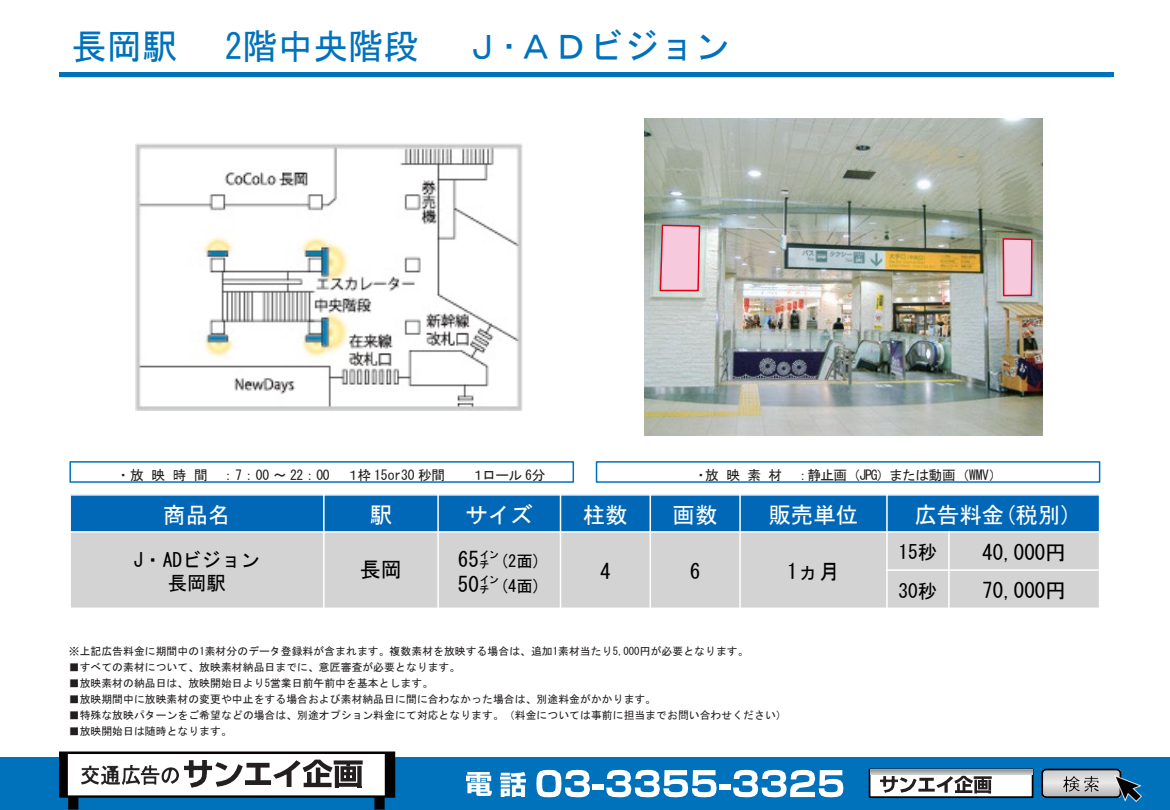
<style>
.page{position:relative;width:1170px;height:810px;background:#fff}
.page>*{position:absolute;margin:0;border:0;box-sizing:border-box;transform-origin:0 0}
.t1{font:35.25px "MS P Gothic";color:#0072bc}
.t2{font:35.25px "MS Gothic";color:#0072bc}
.t3{font:22.5px "MS Gothic";color:#fff}
.t4{font:21px "MS Gothic";color:#000}
.t5{font:21px "MS P Gothic";color:#000}
.t6{font:19.5px "MS Gothic";color:#000}
.t7{font:16.5px "MS Gothic";color:#000}
.t8{font:13.65px "MS Gothic";letter-spacing:-.02em;color:#231f20}
.t9{font:13.65px "MS Gothic";letter-spacing:-.04em;color:#231f20}
.t10{font:10.8px "MS Gothic";color:#231f20}
.s1{font-family:"MS Gothic"}
.s2{font-size:21px}
</style>
<div class="page">
<div style="left:0;top:758px;width:1170px;height:52px;background:#0072bc"></div>
<img style="left:467px;top:773px;width:24px;height:23px">
<img style="left:501px;top:772px;width:25px;height:24px">
<svg style="left:536px;top:770px;width:54px;height:27px"></svg>
<div style="left:593px;top:784px;width:11px;height:6px;background:#fff"></div>
<svg style="left:606px;top:770px;width:111px;height:27px"></svg>
<div style="left:719px;top:784px;width:12px;height:6px;background:#fff"></div>
<svg style="left:733px;top:770px;width:110px;height:27px"></svg>
<svg style="left:59px;top:752px;width:336px;height:58px"></svg>
<svg style="left:1041px;top:768px;width:81px;height:31px;background:#9fa7ad"></svg>
<img style="left:1064px;top:776px;width:15px;height:15px">
<img style="left:1085px;top:776px;width:14px;height:15px">
<div style="left:870px;top:770px;width:163px;height:27px;background:#fff"></div>
<div style="left:869px;top:769px;width:164px;height:29px;border:2px solid #050100"></div>
<img style="left:870px;top:770px;width:163px;height:4px">
<img style="left:1115px;top:776px;width:26px;height:26px">
<img style="left:881px;top:777px;width:17px;height:16px">
<svg style="left:900px;top:776px;width:92px;height:18px"></svg>
<img style="left:81px;top:765px;width:97px;height:19px">
<div style="left:596px;top:461px;width:504px;height:22px;border:2px solid #0072bc"></div>
<div style="left:69px;top:461px;width:505px;height:22px;border:2px solid #0072bc"></div>
<img style="left:136px;top:144px;width:387px;height:266px">
<div style="left:70px;top:495px;width:254px;height:37px;background:#0068b7"></div>
<div style="left:324px;top:495px;width:114px;height:37px;background:#0068b7"></div>
<div style="left:438px;top:495px;width:123px;height:37px;background:#0068b7"></div>
<div style="left:561px;top:495px;width:89px;height:37px;background:#0068b7"></div>
<div style="left:650px;top:495px;width:90px;height:37px;background:#0068b7"></div>
<div style="left:740px;top:495px;width:147px;height:37px;background:#0068b7"></div>
<div style="left:887px;top:495px;width:213px;height:37px;background:#0068b7"></div>
<div style="left:70px;top:532px;width:254px;height:76px;background:#d3d3d4"></div>
<div style="left:324px;top:532px;width:114px;height:76px;background:#d3d3d4"></div>
<div style="left:438px;top:532px;width:123px;height:76px;background:#d3d3d4"></div>
<div style="left:561px;top:532px;width:89px;height:76px;background:#d3d3d4"></div>
<div style="left:650px;top:532px;width:90px;height:76px;background:#d3d3d4"></div>
<div style="left:740px;top:532px;width:147px;height:76px;background:#d3d3d4"></div>
<div style="left:887px;top:532px;width:62px;height:38px;background:#d3d3d4"></div>
<div style="left:949px;top:532px;width:151px;height:38px;background:#d3d3d4"></div>
<div style="left:887px;top:570px;width:62px;height:38px;background:#d3d3d4"></div>
<div style="left:949px;top:570px;width:151px;height:38px;background:#d3d3d4"></div>
<hr style="left:323px;top:494px;width:2px;height:115px;background:#fff">
<hr style="left:437px;top:494px;width:2px;height:115px;background:#fff">
<hr style="left:560px;top:494px;width:1px;height:115px;background:#fff">
<hr style="left:650px;top:494px;width:1px;height:115px;background:#fff">
<hr style="left:739px;top:494px;width:2px;height:115px;background:#fff">
<hr style="left:886px;top:494px;width:2px;height:115px;background:#fff">
<hr style="left:948px;top:531px;width:2px;height:78px;background:#fff">
<hr style="left:69px;top:531px;width:1031px;height:2px;background:#fff">
<hr style="left:886px;top:569px;width:214px;height:2px;background:#fff">
<hr style="left:69px;top:494px;width:2px;height:115px;background:#fff">
<hr style="left:1099px;top:494px;width:1px;height:115px;background:#fff">
<hr style="left:69px;top:494px;width:1031px;height:2px;background:#fff">
<hr style="left:60px;top:73px;width:1054px;height:4px;background:#0072bc">
<img style="left:645px;top:118px;width:397px;height:318px">
<svg style="left:659px;top:224px;width:42px;height:68px;background:#edb3c5"></svg>
<svg style="left:1002px;top:237px;width:31px;height:60px;background:#ecacbe"></svg>
<h1 class="t1" style="left:72px;top:29px;width:107px">長岡駅</h1>
<h1 class="t1" style="left:225px;top:29px;width:196px"><span class="s1">2</span>階中央階段</h1>
<h1 class="t2" style="left:465px;top:29px;width:266px">Ｊ･ＡＤビジョン</h1>
<p class="t8" style="left:117px;top:468px;width:330px">・放映時間 ：7：00 ～ 22：00 １枠 15or30 秒間</p>
<p class="t8" style="left:471px;top:468px;width:76px">１ロール 6分</p>
<p class="t9" style="left:694px;top:468px;width:310px">・放映素材 ：静止画（JPG）または動画（WMV）</p>
<p class="t3" style="left:163px;top:503px;width:69px">商品名</p>
<p class="t3" style="left:370px;top:503px;width:24px">駅</p>
<p class="t3" style="left:465px;top:503px;width:69px">サイズ</p>
<p class="t3" style="left:583px;top:503px;width:46px">柱数</p>
<p class="t3" style="left:673px;top:503px;width:46px">画数</p>
<p class="t3" style="left:768px;top:503px;width:91px">販売単位</p>
<p class="t3" style="left:914px;top:503px;width:159px">広告料金(税別)</p>
<p class="t6" style="left:134px;top:550px;width:128px">J・ADビジョン</p>
<p class="t6" style="left:168px;top:574px;width:60px">長岡駅</p>
<p class="t6" style="left:898px;top:543px;width:40px">15秒</p>
<p class="t4" style="left:982px;top:542px;width:86px">40,000円</p>
<p class="t6" style="left:898px;top:581px;width:40px">30秒</p>
<p class="t4" style="left:982px;top:580px;width:86px">70,000円</p>
<p class="t7" style="left:458px;top:552px;width:85px"><span class="s2">65㌅</span>(2面)</p>
<p class="t7" style="left:458px;top:578px;width:85px"><span class="s2">50㌅</span>(4面)</p>
<p class="t5" style="left:360px;top:559px;width:44px">長岡</p>
<p class="t4" style="left:600px;top:561px;width:12px">4</p>
<p class="t4" style="left:690px;top:561px;width:12px">6</p>
<p class="t4" style="left:787px;top:561px;width:54px">1ヵ月</p>
<p class="t10" style="left:69px;top:645px;width:681px">※上記広告料金に期間中の1素材分のデータ登録料が含まれます。複数素材を放映する場合は、追加1素材当たり5,000円が必要となります。</p>
<p class="t10" style="left:69px;top:662px;width:393px">■すべての素材について、放映素材納品日までに、意匠審査が必要となります。</p>
<p class="t10" style="left:69px;top:678px;width:366px">■放映素材の納品日は、放映開始日より5営業日前午前中を基本とします。</p>
<p class="t10" style="left:69px;top:694px;width:589px">■放映期間中に放映素材の変更や中止をする場合および素材納品日に間に合わなかった場合は、別途料金がかかります。</p>
<p class="t10" style="left:69px;top:710px;width:719px">■特殊な放映パターンをご希望などの場合は、別途オプション料金にて対応となります。（料金については事前に担当までお問い合わせください）</p>
<p class="t10" style="left:69px;top:726px;width:164px">■放映開始日は随時となります。</p>
</div>
